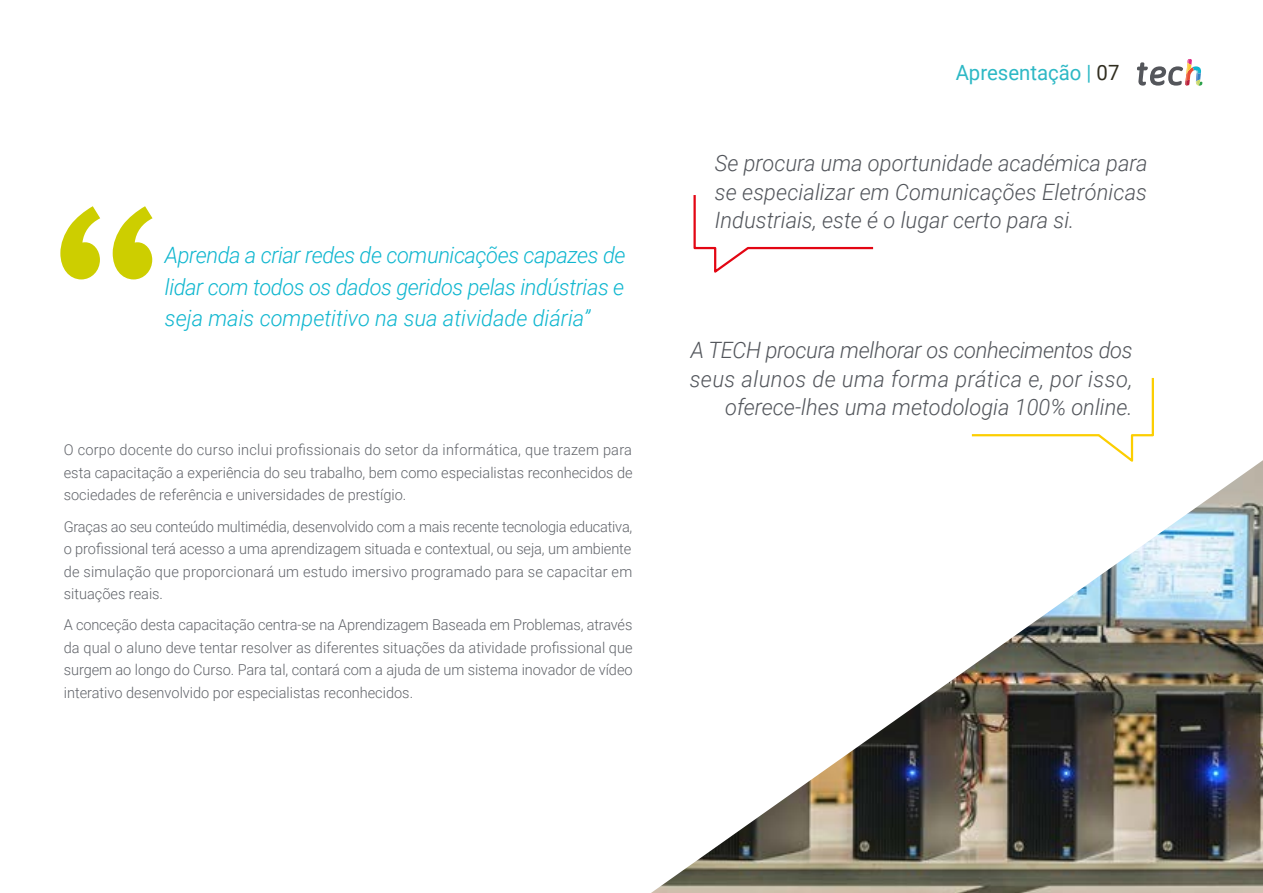
<style>
.page{position:relative;width:1263px;height:893px;background:#fff}
.page>*{position:absolute;margin:0;border:0;box-sizing:border-box;transform-origin:0 0}
.t1{font:italic 300 22.5px/28.5px "Roboto";color:#52555b;text-align:right}
.t2{font:italic 300 22.5px/31.5px "Roboto";color:#0fb6cf;text-align:justify}
.t3{font:21px "Roboto";color:#2db8c5}
.t4{font:300 15px/22.5px "Roboto";color:#61646a;text-align:justify}
.s1{color:#312e20}
</style>
<div class="page">
<svg style="left:60px;top:206px;width:93px;height:73px"></svg>
<svg style="left:971px;top:377px;width:183px;height:83px"></svg>
<svg style="left:693px;top:195px;width:181px;height:78px"></svg>
<svg style="left:1137px;top:59px;width:65px;height:27px"></svg>
<img style="left:651px;top:460px;width:612px;height:433px">
<h1 class="t2" style="left:165px;top:239px;width:462px">Aprenda a criar redes de comunicações capazes de lidar com todos os dados geridos pelas indústrias e seja mais competitivo na sua atividade diária”</h1>
<p class="t4" style="left:64px;top:438px;width:570px">O corpo docente do curso inclui profissionais do setor da informática, que trazem para esta capacitação a experiência do seu trabalho, bem como especialistas reconhecidos de sociedades de referência e universidades de prestígio.</p>
<p class="t4" style="left:64px;top:514px;width:570px">Graças ao seu conteúdo multimédia, desenvolvido com a mais recente tecnologia educativa, o profissional terá acesso a uma aprendizagem situada e contextual, ou seja, um ambiente de simulação que proporcionará um estudo imersivo programado para se capacitar em situações reais.</p>
<p class="t4" style="left:64px;top:613px;width:570px">A conceção desta capacitação centra-se na Aprendizagem Baseada em Problemas, através da qual o aluno deve tentar resolver as diferentes situações da atividade profissional que surgem ao longo do Curso. Para tal, contará com a ajuda de um sistema inovador de vídeo interativo desenvolvido por especialistas reconhecidos.</p>
<h2 class="t3" style="left:956px;top:57px;width:165px">Apresentação | <span class="s1">07</span></h2>
<h1 class="t1" style="left:715px;top:148px;width:434px;text-align:justify">Se procura uma oportunidade académica para se especializar em Comunicações Eletrónicas Industriais, este é o lugar certo para si.</h1>
<h1 class="t1" style="left:690px;top:335px;width:444px">A TECH procura melhorar os conhecimentos dos seus alunos de uma forma prática e, por isso, oferece-lhes uma metodologia 100% online.</h1>
</div>
